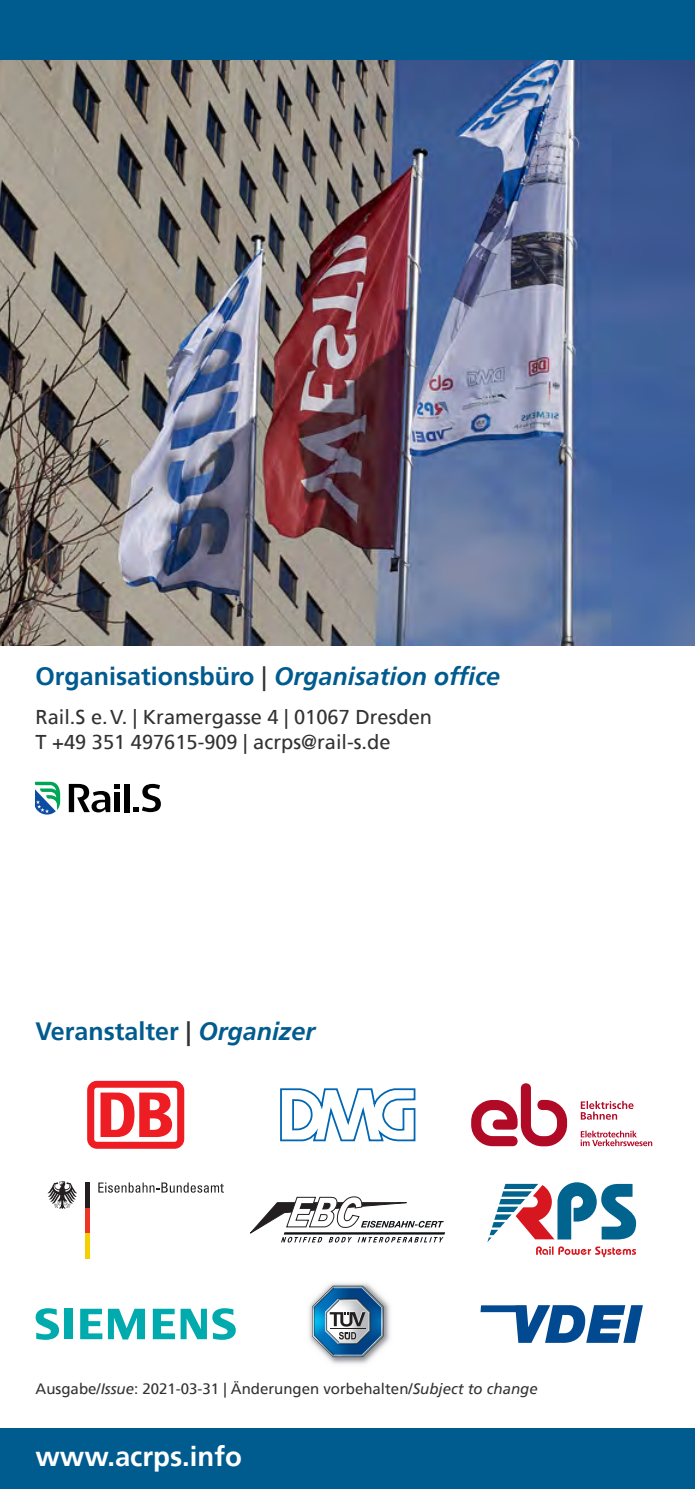
<style>
.page{position:relative;width:695px;height:1489px;background:#fff}
.page>*{position:absolute;margin:0;border:0;box-sizing:border-box;transform-origin:0 0}
.t1{font:700 27.5px "Frutiger";color:#fff}
.Text_body_small{font:italic 700 25px "Frutiger";color:#005b8f}
.Text_head{font:700 25px "Frutiger";color:#005b8f}
.Text_body_small-2{font:20px/25px "Frutiger";color:#333233}
.Text_body_small-3{font:15px "Frutiger";color:#333233}
.s1{font-style:normal}
.s2{font-weight:400;font-style:normal;color:#333233}
.s3{color:#333233}
.s4{font-style:italic}
</style>
<div class="page">
<div style="left:0;top:1427px;width:694px;height:61px;background:#005b8f"></div>
<div style="left:0;top:0;width:694px;height:61px;background:#005b8f"></div>
<img style="left:0;top:61px;width:694px;height:584px">
<hr style="left:85px;top:1232px;width:4px;height:26px;background:#f4cf02">
<hr style="left:85px;top:1207px;width:4px;height:25px;background:#ee3526">
<hr style="left:85px;top:1182px;width:4px;height:25px;background:#231f20">
<svg style="left:47px;top:1181px;width:30px;height:27px"></svg>
<svg style="left:98px;top:1182px;width:126px;height:10px"></svg>
<svg style="left:250px;top:1196px;width:195px;height:46px"></svg>
<div style="left:87px;top:1080px;width:97px;height:68px;background:#ee1d23;border-radius:10px"></div>
<div style="left:94px;top:1087px;width:83px;height:54px;background:#fff;border-radius:3px"></div>
<svg style="left:100px;top:1092px;width:72px;height:44px"></svg>
<svg style="left:36px;top:1308px;width:23px;height:31px"></svg>
<div style="left:64px;top:1308px;width:8px;height:30px;background:#00aaad"></div>
<svg style="left:80px;top:1308px;width:22px;height:30px"></svg>
<svg style="left:108px;top:1308px;width:37px;height:31px"></svg>
<svg style="left:153px;top:1308px;width:83px;height:31px"></svg>
<svg style="left:480px;top:1305px;width:162px;height:37px"></svg>
<svg style="left:280px;top:1088px;width:136px;height:54px"></svg>
<img style="left:309px;top:1283px;width:81px;height:81px">
<svg style="left:312px;top:1285px;width:71px;height:71px"></svg>
<svg style="left:580px;top:1100px;width:53px;height:19px"></svg>
<svg style="left:580px;top:1130px;width:72px;height:16px"></svg>
<svg style="left:471px;top:1083px;width:96px;height:63px"></svg>
<svg style="left:487px;top:1182px;width:149px;height:74px"></svg>
<svg style="left:35px;top:781px;width:25px;height:33px"></svg>
<div style="left:124px;top:784px;width:6px;height:28px;background:#000"></div>
<svg style="left:133px;top:783px;width:28px;height:29px"></svg>
<svg style="left:69px;top:784px;width:51px;height:28px"></svg>
<p class="Text_body_small" style="left:35px;top:661px;width:466px"><span class="s1">Organisationsbüro</span> <span class="s2">|</span> Organisation office</p>
<p class="Text_body_small-2" style="left:35px;top:705px;width:398px">Rail.S e.V. | Kramergasse 4 | 01067 Dresden<br>T +49 351 497615-909 | acrps@rail-s.de</p>
<p class="Text_head" style="left:36px;top:1016px;width:281px">Veranstalter <span class="s3">|</span> <span class="s4">Organizer</span></p>
<p class="Text_body_small-3" style="left:36px;top:1379px;width:503px">Ausgabe/<span class="s4">Issue</span>: 2021-03-31 | Änderungen vorbehalten/<span class="s4">Subject to change</span></p>
<h1 class="t1" style="left:35px;top:1440px;width:208px">www.acrps.info</h1>
</div>
